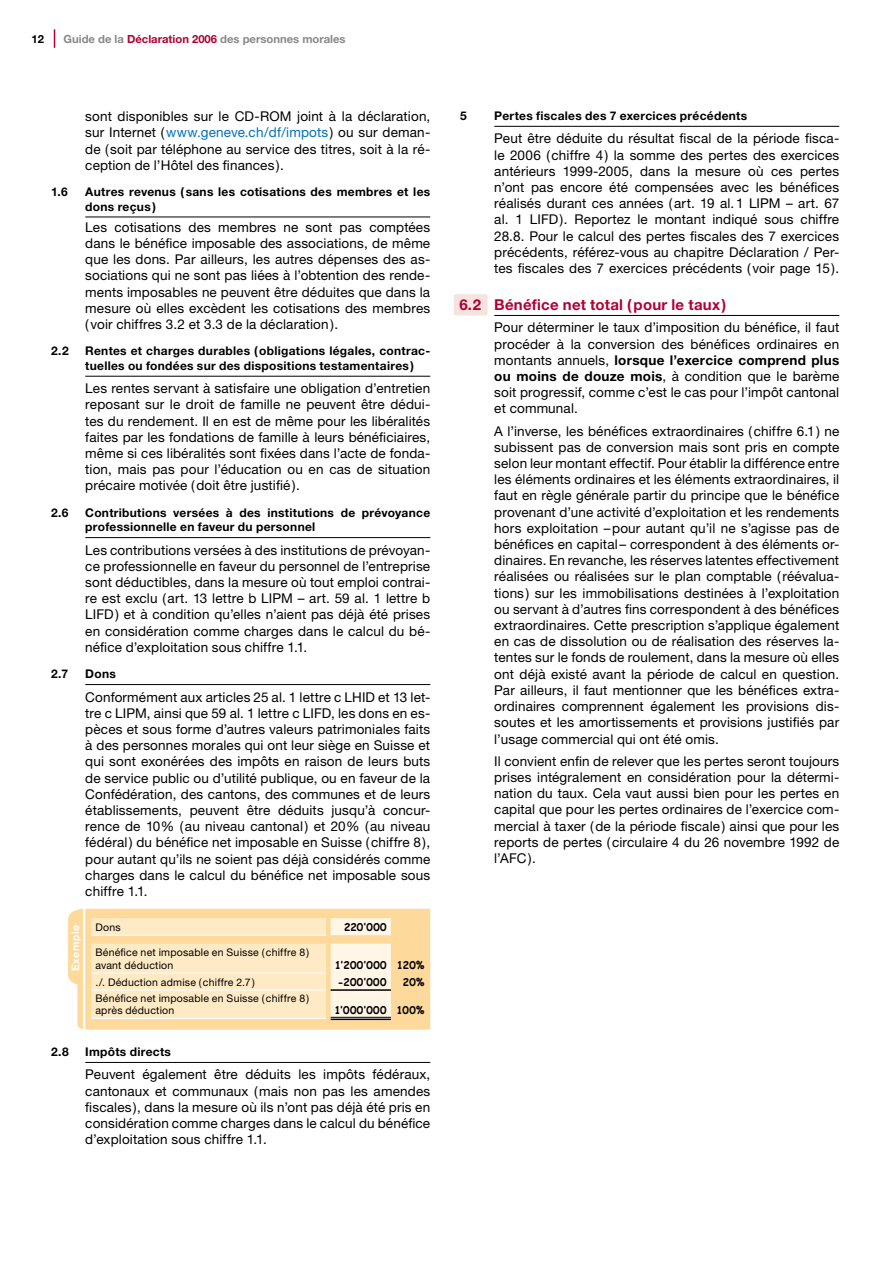
<style>
.page{position:relative;width:893px;height:1263px;background:#fff}
.page>*{position:absolute;margin:0;border:0;box-sizing:border-box;transform-origin:0 0}
.t1{font:700 15px "Helvetica Neue";letter-spacing:.015em;color:#b10034}
.t2{font:13.5px/16.2px "Helvetica Neue";letter-spacing:.01em;color:#000;text-align:justify}
.t3{font:700 12px/14.4px "Helvetica Neue";letter-spacing:.025em;color:#000}
.t4{font:700 11.25px "Helvetica Neue";color:#878889}
.t5{font:700 11.25px "Helvetica Neue";color:#000}
.t6{font:10.5px/12.6px "Helvetica Neue";letter-spacing:.02em;color:#000}
.t7{font:700 10.5px "Comic Sans MS";letter-spacing:.05em;color:#000}
.t8{font:700 10.5px "Helvetica Neue";letter-spacing:.055em;color:#fff}
.s1{color:#b10034}
.s2{color:#0071b9}
.s3{font-weight:700}
</style>
<div class="page">
<svg style="left:54px;top:29px;width:1px;height:19px"></svg>
<hr style="left:85px;top:376px;width:345px;height:1px;background:#000">
<hr style="left:85px;top:537px;width:345px;height:1px;background:#000">
<hr style="left:85px;top:684px;width:345px;height:1px;background:#000">
<hr style="left:85px;top:1062px;width:345px;height:1px;background:#000">
<hr style="left:85px;top:217px;width:345px;height:1px;background:#000">
<svg style="left:68px;top:909px;width:362px;height:121px;background:#fee6bb"></svg>
<hr style="left:331px;top:1017px;width:60px;height:1px;background:#000">
<hr style="left:331px;top:1018px;width:60px;height:2px;background:#000">
<hr style="left:91px;top:973px;width:235px;height:1px;background:#fff">
<hr style="left:91px;top:990px;width:235px;height:1px;background:#fff">
<hr style="left:91px;top:1018px;width:235px;height:1px;background:#fff">
<hr style="left:331px;top:989px;width:60px;height:2px;background:#000">
<hr style="left:91px;top:935px;width:235px;height:1px;background:#fff">
<hr style="left:494px;top:315px;width:345px;height:1px;background:#000">
<hr style="left:494px;top:126px;width:345px;height:1px;background:#000">
<div style="left:454px;top:294px;width:34px;height:21px;background:#f6e3e0;border-radius:2px"></div>
<p class="t5" style="left:31px;top:32px;width:14px">12</p>
<p class="t4" style="left:64px;top:32px;width:284px">Guide de la <span class="s1">Déclaration 2006</span> des personnes morales</p>
<p class="t2" style="left:85px;top:108px;width:346px">sont disponibles sur le CD-ROM joint à la déclaration, sur Internet (<span class="s2">www.geneve.ch/df/impots</span> ) ou sur deman&shy;de (soit par téléphone au service des titres, soit à la ré&shy;ception de l’Hôtel des finances ).</p>
<p class="t3" style="left:51px;top:184px;width:18px">1.6</p>
<p class="t3" style="left:85px;top:184px;width:346px">Autres revenus (sans les cotisations des membres et les dons reçus)</p>
<p class="t2" style="left:85px;top:219px;width:346px">Les cotisations des membres ne sont pas comptées dans le bénéfice imposable des associations, de même que les dons. Par ailleurs, les autres dépenses des as&shy;sociations qui ne sont pas liées à l’obtention des rende&shy;ments imposables ne peuvent être déduites que dans la mesure où elles excèdent les cotisations des membres ( voir chiffres 3.2 et 3.3 de la déclaration).</p>
<p class="t3" style="left:51px;top:344px;width:19px">2.2</p>
<p class="t3" style="left:85px;top:344px;width:346px">Rentes et charges durables (obligations légales, contrac&shy;tuelles ou fondées sur des dispositions testamentaires)</p>
<p class="t2" style="left:85px;top:380px;width:346px">Les rentes servant à satisfaire une obligation d’entretien reposant sur le droit de famille ne peuvent être dédui&shy;tes du rendement. Il en est de même pour les libéralités faites par les fondations de famille à leurs bénéficiaires, même si ces libéralités sont fixées dans l’acte de fonda&shy;tion, mais pas pour l’éducation ou en cas de situation précaire motivée (doit être justifié).</p>
<p class="t3" style="left:51px;top:505px;width:19px">2.6</p>
<p class="t3" style="left:85px;top:505px;width:346px">Contributions versées à des institutions de prévoyance professionnelle en faveur du personnel</p>
<p class="t2" style="left:85px;top:541px;width:346px">Les contributions versées à des institutions de prévoyan&shy;ce professionnelle en faveur du personnel de l’entreprise sont déductibles, dans la mesure où tout emploi contrai&shy;re est exclu (art. 13 lettre b LIPM – art. 59 al. 1 lettre b LIFD) et à condition qu’elles n’aient pas déjà été prises en considération comme charges dans le calcul du bé&shy;néfice d’exploitation sous chiffre 1.1.</p>
<p class="t3" style="left:51px;top:666px;width:19px">2.7</p>
<p class="t3" style="left:85px;top:666px;width:32px">Dons</p>
<p class="t2" style="left:85px;top:688px;width:346px">Conformément aux articles 25 al. 1 lettre c LHID et 13 let&shy;tre c LIPM, ainsi que 59 al. 1 lettre c LIFD, les dons en es&shy;pèces et sous forme d’autres valeurs patrimoniales faits à des personnes morales qui ont leur siège en Suisse et qui sont exonérées des impôts en raison de leurs buts de service public ou d’utilité publique, ou en faveur de la Confédération, des cantons, des communes et de leurs établissements, peuvent être déduits jusqu’à concur&shy;rence de 10% (au niveau cantonal) et 20% (au niveau fédéral) du bénéfice net imposable en Suisse (chiffre 8), pour autant qu’ils ne soient pas déjà considérés comme charges dans le calcul du bénéfice net imposable sous chiffre 1.1.</p>
<p class="t8" style="left:69px;top:971px;width:48px;rotate:-90deg">Exemple</p>
<p class="t6" style="left:95px;top:921px;width:27px">Dons</p>
<p class="t7" style="left:344px;top:919px;width:44px">220’000</p>
<p class="t6" style="left:95px;top:946px;width:215px">Bénéfice net imposable en Suisse (chiffre 8) avant déduction</p>
<p class="t7" style="left:335px;top:957px;width:91px">1’200’000 120%</p>
<p class="t6" style="left:95px;top:976px;width:161px">./. Déduction admise (chiffre 2.7)</p>
<p class="t7" style="left:337px;top:974px;width:51px">-200’000</p>
<p class="t7" style="left:403px;top:974px;width:23px">20%</p>
<p class="t6" style="left:95px;top:991px;width:215px">Bénéfice net imposable en Suisse (chiffre 8) après déduction</p>
<p class="t7" style="left:334px;top:1003px;width:91px">1’000’000 100%</p>
<p class="t3" style="left:51px;top:1044px;width:19px">2.8</p>
<p class="t3" style="left:85px;top:1044px;width:87px">Impôts directs</p>
<p class="t2" style="left:85px;top:1066px;width:346px">Peuvent également être déduits les impôts fédéraux, cantonaux et communaux (mais non pas les amendes fiscales), dans la mesure où ils n’ont pas déjà été pris en considération comme charges dans le calcul du bénéfice d’exploitation sous chiffre 1.1.</p>
<p class="t3" style="left:460px;top:108px;width:8px">5</p>
<p class="t3" style="left:494px;top:108px;width:254px">Pertes fiscales des 7 exercices précédents</p>
<p class="t2" style="left:494px;top:130px;width:346px">Peut être déduite du résultat fiscal de la période fisca&shy;le 2006 (chiffre 4) la somme des pertes des exercices antérieurs 1999-2005, dans la mesure où ces pertes n’ont pas encore été compensées avec les bénéfices réalisés durant ces années (art. 19 al.1 LIPM – art. 67 al. 1 LIFD). Reportez le montant indiqué sous chiffre 28.8. Pour le calcul des pertes fiscales des 7 exercices précédents, référez-vous au chapitre Déclaration / Per&shy;tes fiscales des 7 exercices précédents ( voir page 15).</p>
<p class="t1" style="left:459px;top:295px;width:269px">6.2 Bénéfice net total (pour le taux)</p>
<p class="t2" style="left:494px;top:319px;width:346px">Pour déterminer le taux d’imposition du bénéfice, il faut procéder à la conversion des bénéfices ordinaires en montants annuels, <span class="s3">lorsque l’exercice comprend plus ou moins de douze mois</span>, à condition que le barème soit progressif, comme c’est le cas pour l’impôt cantonal et communal.</p>
<p class="t2" style="left:494px;top:423px;width:346px">A l’inverse, les bénéfices extraordinaires (chiffre 6.1) ne subissent pas de conversion mais sont pris en compte selon leur montant effectif. Pour établir la différence entre les éléments ordinaires et les éléments extraordinaires, il faut en règle générale partir du principe que le bénéfice provenant d’une activité d’exploitation et les rendements hors exploitation –pour autant qu’il ne s’agisse pas de bénéfices en capital – correspondent à des éléments or&shy;dinaires. En revanche, les réserves latentes effectivement réalisées ou réalisées sur le plan comptable (réévalua&shy;tions) sur les immobilisations destinées à l’exploitation ou servant à d’autres fins correspondent à des bénéfices extraordinaires. Cette prescription s’applique également en cas de dissolution ou de réalisation des réserves la&shy;tentes sur le fonds de roulement, dans la mesure où elles ont déjà existé avant la période de calcul en question.<br>Par ailleurs, il faut mentionner que les bénéfices extra&shy;ordinaires comprennent également les provisions dis&shy;soutes et les amortissements et provisions justifiés par l’usage commercial qui ont été omis.</p>
<p class="t2" style="left:494px;top:753px;width:346px">Il convient enfin de relever que les pertes seront toujours prises intégralement en considération pour la détermi&shy;nation du taux. Cela vaut aussi bien pour les pertes en capital que pour les pertes ordinaires de l’exercice com&shy;mercial à taxer (de la période fiscale) ainsi que pour les reports de pertes (circulaire 4 du 26 novembre 1992 de l’AFC).</p>
</div>
